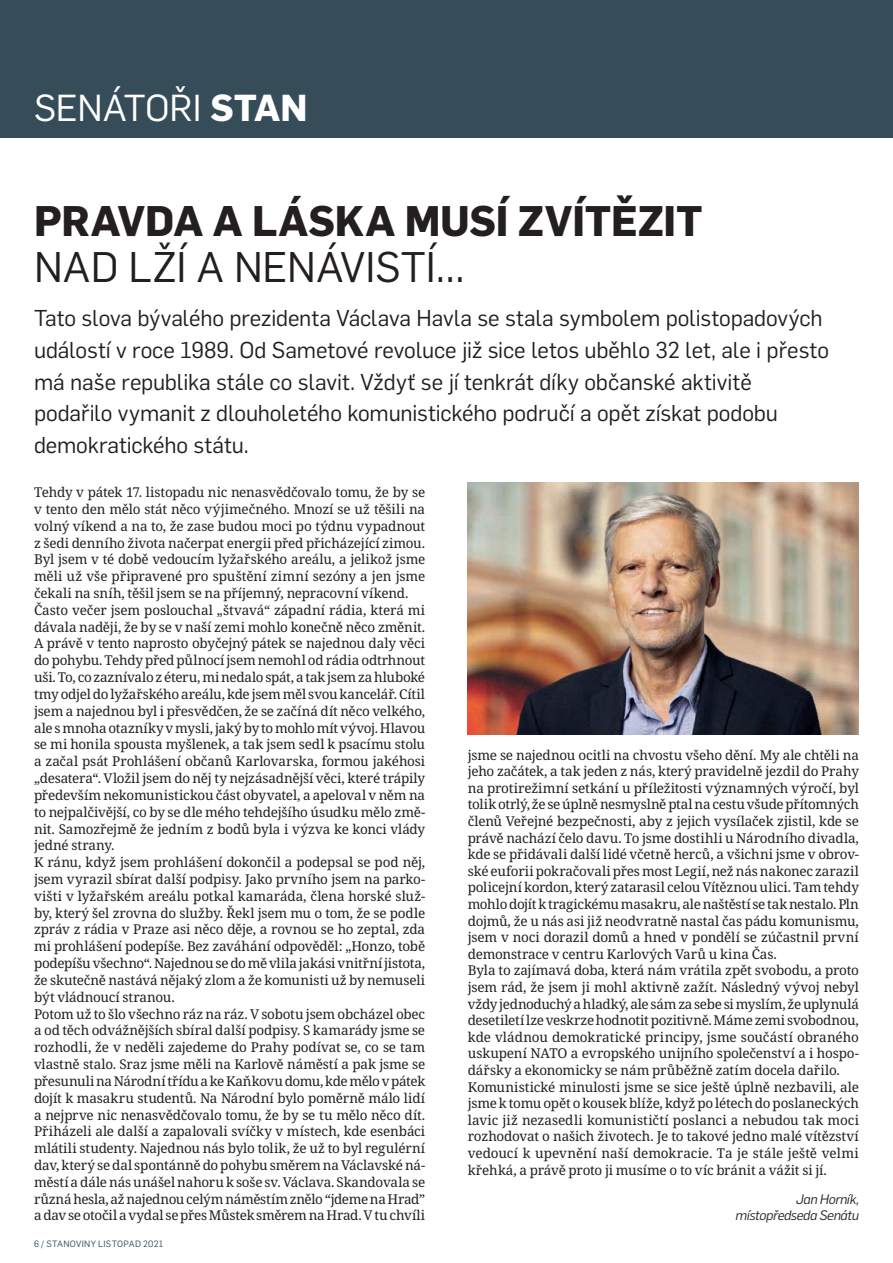
<style>
.page{position:relative;width:893px;height:1263px;background:#fff}
.page>*{position:absolute;margin:0;border:0;box-sizing:border-box;transform-origin:0 0}
.t1{font:700 42px "Flama";letter-spacing:-.005em;color:#231f20}
.t2{font:42px "Flama";letter-spacing:.005em;color:#231f20}
.t3{font:36.9px "Flama";letter-spacing:-.01em;color:#fff}
.t4{font:22.5px/31.5px "Flama";letter-spacing:-.005em;color:#231f20}
.t5{font:13.5px/16.8px "Noto Serif";letter-spacing:-.015em;color:#231f20}
.t6{font:italic 13.5px/16.6px "Flama";letter-spacing:-.025em;color:#231f20;text-align:right}
.t7{font:9px "Flama";letter-spacing:.035em;color:#364d59}
.s1{font-weight:700}
</style>
<div class="page">
<div style="left:0;top:0;width:893px;height:138px;background:#364d59"></div>
<img style="left:468px;top:483px;width:391px;height:252px">
<h2 class="t3" style="left:34px;top:83px;width:275px">SENÁTOŘI <span class="s1">STAN</span></h2>
<h1 class="t1" style="left:34px;top:190px;width:670px">PRAVDA A LÁSKA MUSÍ ZVÍTĚZIT</h1>
<h1 class="t2" style="left:34px;top:238px;width:433px">NAD LŽÍ A NENÁVISTÍ…</h1>
<p class="t4" style="left:34px;top:301px;width:796px">Tato slova bývalého prezidenta Václava Havla se stala symbolem polistopadových událostí v roce 1989. Od Sametové revoluce již sice letos uběhlo 32 let, ale i přesto má naše republika stále co slavit. Vždyť se jí tenkrát díky občanské aktivitě podařilo vymanit z dlouholetého komunistického područí a opět získat podobu demokratického státu.</p>
<p class="t5" style="left:34px;top:484px;width:393px">Tehdy v pátek 17. listopadu nic nenasvědčovalo tomu, že by se v tento den mělo stát něco výjimečného. Mnozí se už těšili na volný víkend a na to, že zase budou moci po týdnu vypadnout z šedi denního života načerpat energii před přicházející zimou.<br>Byl jsem v té době vedoucím lyžařského areálu, a jelikož jsme měli už vše připravené pro spuštění zimní sezóny a jen jsme čekali na sníh, těšil jsem se na příjemný, nepracovní víkend.<br>Často večer jsem poslouchal „štvavá“ západní rádia, která mi dávala naději, že by se v naší zemi mohlo konečně něco změnit.<br>A právě v tento naprosto obyčejný pátek se najednou daly věci do pohybu. Tehdy před půlnocí jsem nemohl od rádia odtrhnout uši. To, co zaznívalo z éteru, mi nedalo spát, a tak jsem za hluboké tmy odjel do lyžařského areálu, kde jsem měl svou kancelář. Cítil jsem a najednou byl i přesvědčen, že se začíná dít něco velkého, ale s mnoha otazníky v mysli, jaký by to mohlo mít vývoj. Hlavou se mi honila spousta myšlenek, a tak jsem sedl k psacímu stolu a začal psát Prohlášení občanů Karlovarska, formou jakéhosi „desatera“. Vložil jsem do něj ty nejzásadnější věci, které trápily především nekomunistickou část obyvatel, a apeloval v něm na to nejpalčivější, co by se dle mého tehdejšího úsudku mělo změ&shy;nit. Samozřejmě že jedním z bodů byla i výzva ke konci vlády jedné strany.<br>K ránu, když jsem prohlášení dokončil a podepsal se pod něj, jsem vyrazil sbírat další podpisy. Jako prvního jsem na parko&shy;višti v lyžařském areálu potkal kamaráda, člena horské služ&shy;by, který šel zrovna do služby. Řekl jsem mu o tom, že se podle zpráv z rádia v Praze asi něco děje, a rovnou se ho zeptal, zda mi prohlášení podepíše. Bez zaváhání odpověděl: „Honzo, tobě podepíšu všechno“. Najednou se do mě vlila jakási vnitřní jistota, že skutečně nastává nějaký zlom a že komunisti už by nemuseli být vládnoucí stranou.<br>Potom už to šlo všechno ráz na ráz. V sobotu jsem obcházel obec a od těch odvážnějších sbíral další podpisy. S kamarády jsme se rozhodli, že v neděli zajedeme do Prahy podívat se, co se tam vlastně stalo. Sraz jsme měli na Karlově náměstí a pak jsme se přesunuli na Národní třídu a ke Kaňkovu domu, kde mělo v pátek dojít k masakru studentů. Na Národní bylo poměrně málo lidí a nejprve nic nenasvědčovalo tomu, že by se tu mělo něco dít.<br>Přiházeli ale další a zapalovali svíčky v místech, kde esenbáci mlátili studenty. Najednou nás bylo tolik, že už to byl regulérní dav, který se dal spontánně do pohybu směrem na Václavské ná&shy;městí a dále nás unášel nahoru k soše sv. Václava. Skandovala se různá hesla, až najednou celým náměstím znělo “jdeme na Hrad” a dav se otočil a vydal se přes Můstek směrem na Hrad. V tu chvíli</p>
<p class="t7" style="left:34px;top:1238px;width:131px">6 / STANOVINY LISTOPAD 2021</p>
<p class="t5" style="left:468px;top:747px;width:393px">jsme se najednou ocitli na chvostu všeho dění. My ale chtěli na jeho začátek, a tak jeden z nás, který pravidelně jezdil do Prahy na protirežimní setkání u příležitosti významných výročí, byl tolik otrlý, že se úplně nesmyslně ptal na cestu všude přítomných členů Veřejné bezpečnosti, aby z jejich vysílaček zjistil, kde se právě nachází čelo davu. To jsme dostihli u Národního divadla, kde se přidávali další lidé včetně herců, a všichni jsme v obrov&shy;ské euforii pokračovali přes most Legií, než nás nakonec zarazil policejní kordon, který zatarasil celou Vítěznou ulici. Tam tehdy mohlo dojít k tragickému masakru, ale naštěstí se tak nestalo. Pln dojmů, že u nás asi již neodvratně nastal čas pádu komunismu, jsem v noci dorazil domů a hned v pondělí se zúčastnil první demonstrace v centru Karlových Varů u kina Čas.<br>Byla to zajímavá doba, která nám vrátila zpět svobodu, a proto jsem rád, že jsem ji mohl aktivně zažít. Následný vývoj nebyl vždy jednoduchý a hladký, ale sám za sebe si myslím, že uplynulá desetiletí lze veskrze hodnotit pozitivně. Máme zemi svobodnou, kde vládnou demokratické principy, jsme součástí obraného uskupení NATO a evropského unijního společenství a i hospo&shy;dářsky a ekonomicky se nám průběžně zatím docela dařilo.<br>Komunistické minulosti jsme se sice ještě úplně nezbavili, ale jsme k tomu opět o kousek blíže, když po létech do poslaneckých lavic již nezasedli komunističtí poslanci a nebudou tak moci rozhodovat o našich životech. Je to takové jedno malé vítězství vedoucí k upevnění naší demokracie. Ta je stále ještě velmi křehká, a právě proto ji musíme o to víc bránit a vážit si jí.</p>
<p class="t6" style="left:735px;top:1190px;width:125px">Jan Horník, místopředseda Senátu</p>
</div>
